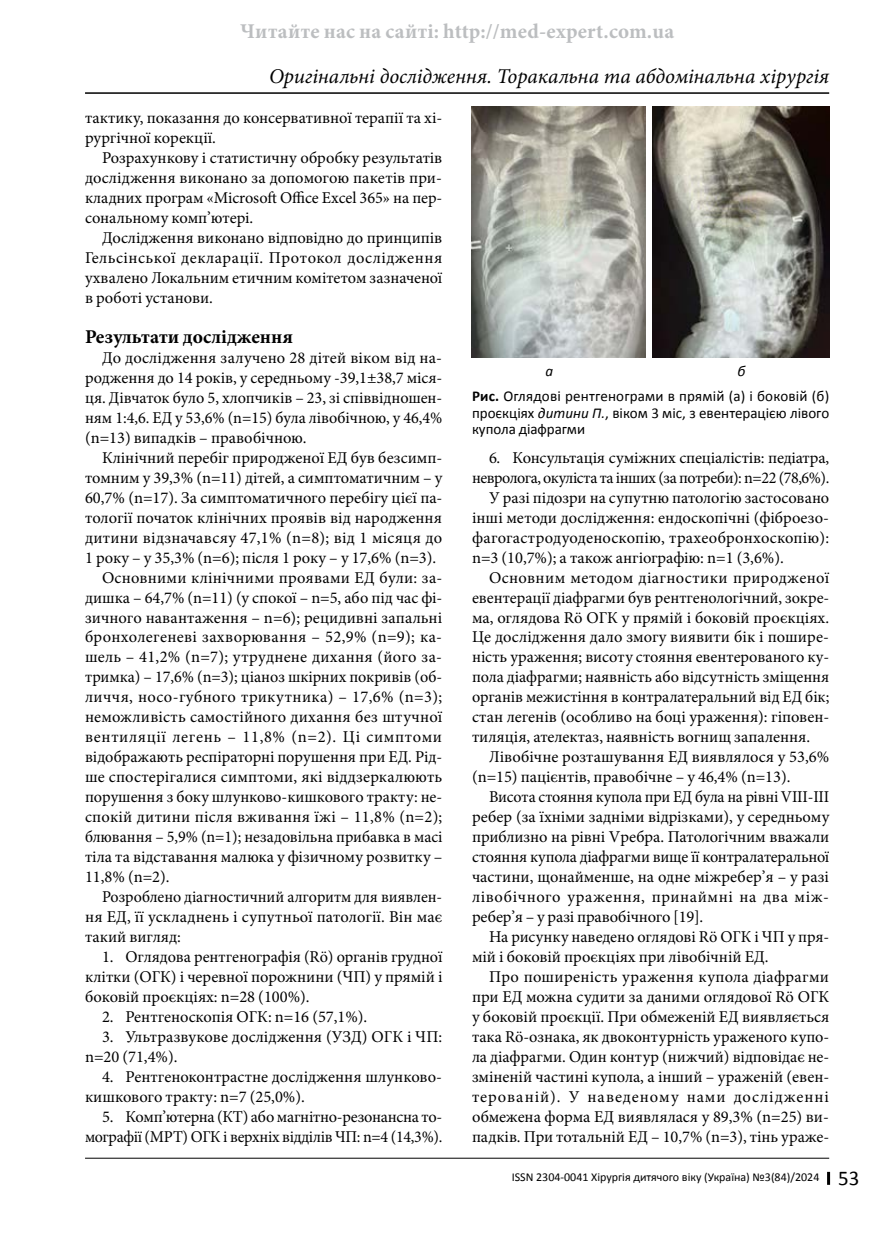
<style>
.page{position:relative;width:893px;height:1234px;background:#fff}
.page>*{position:absolute;margin:0;border:0;box-sizing:border-box;transform-origin:0 0}
.t1{font:italic 21px "Minion Pro";color:#000}
.t2{font:700 21px "Minion Pro";letter-spacing:.01em;color:#bcbec0}
.t3{font:700 19.5px "Minion Pro";color:#000}
.t4{font:16.5px/20px "Minion Pro";color:#000;text-align:justify}
.t5{font:16.5px "Minion Pro";letter-spacing:.02em;color:#000}
.t6{font:16.5px "Minion Pro";letter-spacing:-.025em;color:#000}
.t7{font:16.5px "Minion Pro";letter-spacing:.04em;color:#000}
.t8{font:16.5px "Minion Pro";letter-spacing:.035em;color:#000}
.t9{font:16.5px "Minion Pro";letter-spacing:.025em;color:#000}
.t10{font:16.5px "Minion Pro";letter-spacing:.06em;color:#000}
.t11{font:15px/25px "Calibri";color:#000}
.t12{font:italic 15px "Calibri";color:#000}
.t13{font:12px "Calibri";color:#000}
.s1{font-style:italic}
.s2{font-weight:700}
.s3{font-size:21px}
</style>
<div class="page">
<hr style="left:85px;top:92px;width:744px;height:2px;background:#000">
<svg style="left:827px;top:1171px;width:3px;height:13px"></svg>
<hr style="left:85px;top:1157px;width:744px;height:1px;background:#000">
<img style="left:471px;top:106px;width:174px;height:252px">
<img style="left:653px;top:106px;width:176px;height:252px">
<p class="t2" style="left:240px;top:16px;width:435px">Читайте нас на сайті: http://med-expert.com.ua</p>
<p class="t1" style="left:269px;top:62px;width:562px">Оригінальні дослідження. Торакальна та абдомінальна хірургія</p>
<p class="t4" style="left:85px;top:108px;width:359px">тактику, показання до консервативної терапії та хі&shy;рургічної корекції.</p>
<p class="t4" style="left:85px;top:148px;width:359px;text-indent:17px">Розрахункову і статистичну обробку результатів дослідження виконано за допомогою пакетів при&shy;кладних програм «Microsoft Office Excel 365» на пер&shy;сональному комп’ютері.</p>
<p class="t4" style="left:85px;top:228px;width:359px;text-indent:17px">Дослідження виконано відповідно до принципів Гельсінської декларації. Протокол дослідження ухвалено Локальним етичним комітетом зазначеної в роботі установи.</p>
<p class="t3" style="left:85px;top:323px;width:209px">Результати дослідження</p>
<p class="t4" style="left:85px;top:348px;width:359px;text-indent:17px">До дослідження залучено 28 дітей віком від на&shy;родження до 14 років, у середньому -39,1±38,7 міся&shy;ця. Дівчаток було 5, хлопчиків – 23, зі співвідношен&shy;ням 1:4,6. ЕД у 53,6% (n=15) була лівобічною, у 46,4% (n=13) випадків – правобічною.</p>
<p class="t4" style="left:102px;top:447px;width:342px">Клінічний перебіг природженої ЕД був безсимп-</p>
<p class="t4" style="left:85px;top:467px;width:359px">томним у 39,3% (n=11) дітей, а симптоматичним – у</p>
<p class="t4" style="left:85px;top:487px;width:359px">60,7% (n=17). За симптоматичного перебігу цієї па-</p>
<p class="t4" style="left:85px;top:507px;width:359px">тології початок клінічних проявів від народження</p>
<p class="t4" style="left:85px;top:527px;width:359px">дитини відзначавсяу 47,1% (n=8); від 1 місяця до</p>
<p class="t4" style="left:85px;top:547px;width:353px">1 року – у 35,3% (n=6); після 1 року – у 17,6% (n=3).</p>
<p class="t4" style="left:102px;top:567px;width:342px">Основними клінічними проявами ЕД були: за-</p>
<p class="t4" style="left:85px;top:587px;width:359px">дишка – 64,7% (n=11) (у спокої – n=5, або під час фі-</p>
<p class="t4" style="left:85px;top:607px;width:359px">зичного навантаження – n=6); рецидивні запальні</p>
<p class="t5" style="left:85px;top:626px;width:359px">бронхолегеневі захворювання – 52,9% (n=9); ка-</p>
<p class="t4" style="left:85px;top:647px;width:358px">шель – 41,2% (n=7); утруднене дихання (його за-</p>
<p class="t4" style="left:85px;top:667px;width:359px">тримка) – 17,6% (n=3); ціаноз шкірних покривів (об-</p>
<p class="t5" style="left:85px;top:686px;width:359px">личчя, носо-губного трикутника) – 17,6% (n=3);</p>
<p class="t4" style="left:85px;top:707px;width:359px">неможливість самостійного дихання без штучної</p>
<p class="t7" style="left:85px;top:725px;width:359px">вентиляції легень – 11,8% (n=2). Ці симптоми</p>
<p class="t4" style="left:85px;top:747px;width:359px">відображають респіраторні порушення при ЕД. Рід-</p>
<p class="t4" style="left:85px;top:766px;width:359px">ше спостерігалися симптоми, які віддзеркалюють</p>
<p class="t4" style="left:85px;top:786px;width:359px">порушення з боку шлунково-кишкового тракту: не-</p>
<p class="t4" style="left:85px;top:806px;width:359px">спокій дитини після вживання їжі – 11,8% (n=2);</p>
<p class="t4" style="left:85px;top:826px;width:359px">блювання – 5,9% (n=1); незадовільна прибавка в масі</p>
<p class="t4" style="left:85px;top:846px;width:359px">тіла та відставання малюка у фізичному розвитку –</p>
<p class="t4" style="left:85px;top:866px;width:86px">11,8% (n=2).</p>
<p class="t4" style="left:102px;top:886px;width:342px">Розроблено діагностичний алгоритм для виявлен-</p>
<p class="t4" style="left:85px;top:906px;width:359px">ня ЕД, її ускладнень і супутньої патології. Він має</p>
<p class="t4" style="left:85px;top:926px;width:97px">такий вигляд:</p>
<p class="t4" style="left:85px;top:946px;width:359px;text-indent:17px">1. Оглядова рентгенографія (Rö) органів грудної клітки (ОГК) і черевної порожнини (ЧП) у прямій і боковій проєкціях: n=28 (100%).</p>
<p class="t4" style="left:102px;top:1006px;width:267px">2. Рентгеноскопія ОГК: n=16 (57,1%).</p>
<p class="t4" style="left:85px;top:1026px;width:359px;text-indent:17px">3. Ультразвукове дослідження (УЗД) ОГК і ЧП: n=20 (71,4%).</p>
<p class="t4" style="left:85px;top:1066px;width:359px;text-indent:17px">4. Рентгеноконтрастне дослідження шлунково&shy;кишкового тракту: n=7 (25,0%).</p>
<p class="t4" style="left:85px;top:1106px;width:359px;text-align:right">5. Комп’ютерна (КТ) або магнітно-резонансна то&shy;мографії (МРТ) ОГК і верхніх відділів ЧП: n=4 (14,3%).</p>
<p class="t11" style="left:472px;top:358px;width:359px;text-indent:266px"><span class="s1">б<br></span><span class="s2">Рис.</span> Оглядові рентгенограми в прямій (а) і боковій (б)</p>
<p class="t11" style="left:472px;top:404px;width:359px;line-height:16.5px">проєкціях <span class="s1">дитини П.</span>, віком 3 міс, з евентерацією лівого купола діафрагми</p>
<p class="t12" style="left:545px;top:361px;width:9px">a</p>
<p class="t4" style="left:489px;top:447px;width:342px">6. Консультація суміжних спеціалістів: педіатра,</p>
<p class="t6" style="left:472px;top:466px;width:359px">невролога, окуліста та інших (за потреби): n=22 (78,6%).</p>
<p class="t4" style="left:489px;top:487px;width:342px">У разі підозри на супутню патологію застосовано</p>
<p class="t4" style="left:472px;top:507px;width:359px">інші методи дослідження: ендоскопічні (фіброезо-</p>
<p class="t4" style="left:472px;top:527px;width:359px">фагогастродуоденоскопію, трахеобронхоскопію):</p>
<p class="t4" style="left:472px;top:547px;width:313px">n=3 (10,7%); а також ангіографію: n=1 (3,6%).</p>
<p class="t9" style="left:489px;top:566px;width:342px">Основним методом діагностики природженої</p>
<p class="t4" style="left:472px;top:587px;width:359px">евентерації діафрагми був рентгенологічний, зокре-</p>
<p class="t4" style="left:472px;top:607px;width:359px">ма, оглядова Rö ОГК у прямій і боковій проєкціях.</p>
<p class="t4" style="left:472px;top:627px;width:359px">Це дослідження дало змогу виявити бік і пошире-</p>
<p class="t4" style="left:472px;top:647px;width:359px">ність ураження; висоту стояння евентерованого ку-</p>
<p class="t4" style="left:472px;top:667px;width:359px">пола діафрагми; наявність або відсутність зміщення</p>
<p class="t4" style="left:472px;top:687px;width:359px">органів межистіння в контралатеральний від ЕД бік;</p>
<p class="t4" style="left:472px;top:707px;width:359px">стан легенів (особливо на боці ураження): гіповен-</p>
<p class="t4" style="left:472px;top:727px;width:340px">тиляція, ателектаз, наявність вогнищ запалення.</p>
<p class="t4" style="left:489px;top:747px;width:342px">Лівобічне розташування ЕД виявлялося у 53,6%</p>
<p class="t4" style="left:472px;top:766px;width:320px">(n=15) пацієнтів, правобічне – у 46,4% (n=13).</p>
<p class="t4" style="left:489px;top:786px;width:342px">Висота стояння купола при ЕД була на рівні VIII-III</p>
<p class="t4" style="left:472px;top:806px;width:359px">ребер (за їхніми задніми відрізками), у середньому</p>
<p class="t4" style="left:472px;top:826px;width:359px">приблизно на рівні Vребра. Патологічним вважали</p>
<p class="t4" style="left:472px;top:846px;width:359px">стояння купола діафрагми вище її контралатеральної</p>
<p class="t4" style="left:472px;top:866px;width:359px">частини, щонайменше, на одне міжребер’я – у разі</p>
<p class="t8" style="left:472px;top:885px;width:357px">лівобічного ураження, принаймні на два між-</p>
<p class="t4" style="left:472px;top:906px;width:233px">ребер’я – у разі правобічного [19].</p>
<p class="t4" style="left:489px;top:926px;width:342px">На рисунку наведено оглядові Rö ОГК і ЧП у пря-</p>
<p class="t4" style="left:472px;top:946px;width:298px">мій і боковій проєкціях при лівобічній ЕД.</p>
<p class="t5" style="left:489px;top:965px;width:342px">Про поширеність ураження купола діафрагми</p>
<p class="t4" style="left:472px;top:986px;width:359px">при ЕД можна судити за даними оглядової Rö ОГК</p>
<p class="t4" style="left:472px;top:1006px;width:359px">у боковій проєкції. При обмеженій ЕД виявляється</p>
<p class="t4" style="left:472px;top:1026px;width:359px">така Rö-ознака, як двоконтурність ураженого купо-</p>
<p class="t4" style="left:472px;top:1046px;width:359px">ла діафрагми. Один контур (нижчий) відповідає не-</p>
<p class="t4" style="left:472px;top:1066px;width:359px">зміненій частині купола, а інший – ураженій (евен-</p>
<p class="t10" style="left:472px;top:1085px;width:359px">терованій). У наведеному нами дослідженні</p>
<p class="t4" style="left:472px;top:1106px;width:358px">обмежена форма ЕД виявлялася у 89,3% (n=25) ви-</p>
<p class="t4" style="left:472px;top:1126px;width:359px">падків. При тотальній ЕД – 10,7% (n=3), тінь ураже-</p>
<p class="t13" style="left:512px;top:1168px;width:349px">ISSN 2304-0041 Хірургія дитячого віку (Україна) №3(84)/2024 <span class="s3">53</span></p>
</div>
